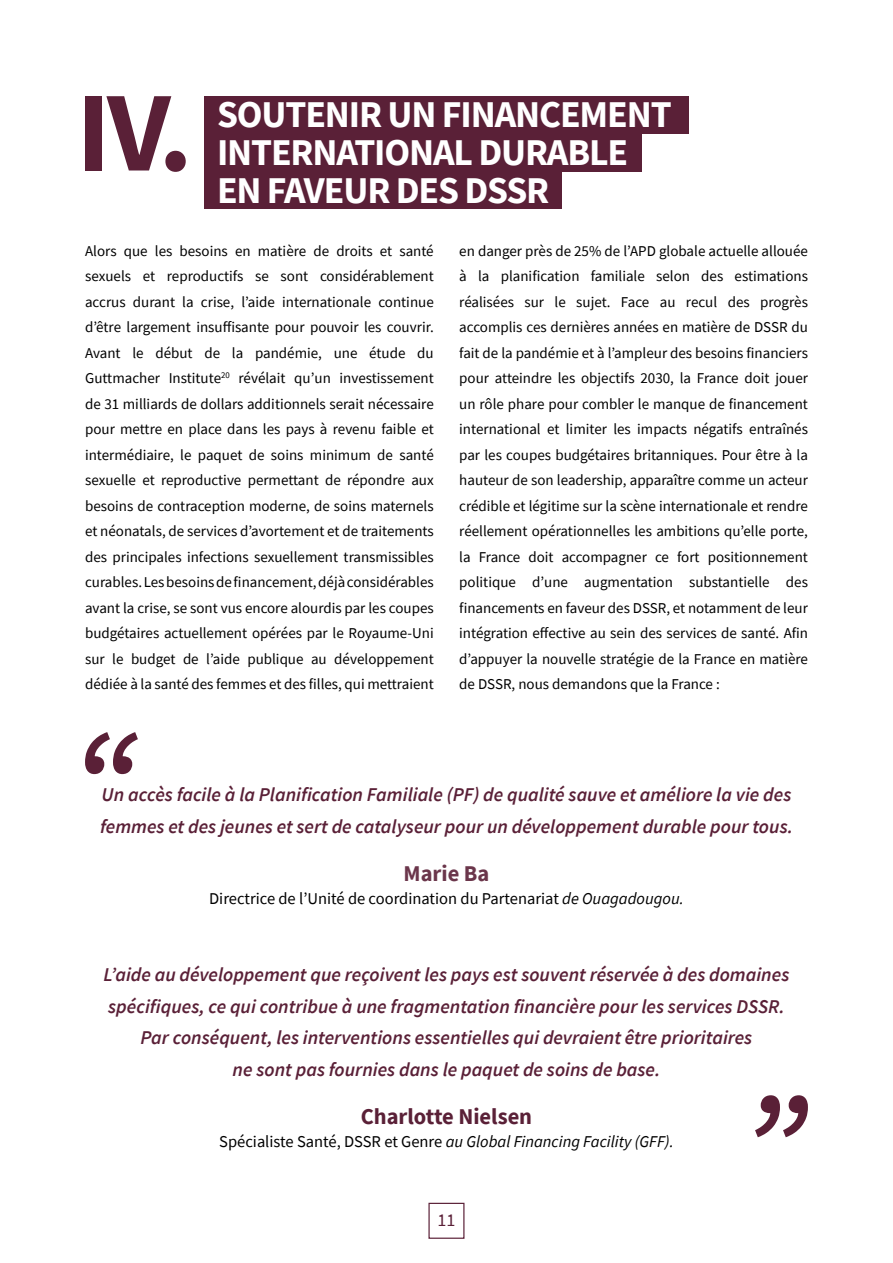
<style>
.page{position:relative;width:893px;height:1263px;background:#fff}
.page>*{position:absolute;margin:0;border:0;box-sizing:border-box;transform-origin:0 0}
.t1{font:700 114px "Source Sans Pro";color:#5a2037}
.t2{font:700 37.8px/37.8px "Source Sans Pro";letter-spacing:-.03em;color:#fff}
.t3{font:700 22.5px "Source Sans Pro";color:#5a2037}
.t4{font:700 22.5px "Source Sans Pro";color:#6b364b}
.t5{font:italic 600 19.5px/31.5px "Source Sans Pro";color:#5a2037;text-align:center}
.t6{font:18px "Source Sans Pro";color:#5a2037}
.t7{font:16.5px "Source Sans Pro";color:#000}
.t8{font:italic 16.5px "Source Sans Pro";color:#000}
.t9{font:15px/25.5px "Source Sans Pro";color:#000;text-align:justify}
.s1{font-style:italic}
.s2{font-style:normal}
</style>
<div class="page">
<div style="left:204px;top:172px;width:357px;height:37px;background:#5a2037"></div>
<div style="left:204px;top:134px;width:438px;height:38px;background:#5a2037"></div>
<div style="left:204px;top:96px;width:485px;height:38px;background:#5a2037"></div>
<svg style="left:755px;top:1095px;width:53px;height:42px"></svg>
<div style="left:428px;top:1203px;width:36px;height:36px;border:1px solid #5a2037"></div>
<svg style="left:85px;top:732px;width:53px;height:42px"></svg>
<p class="t1" style="left:76px;top:55px;width:118px">IV.</p>
<p class="t2" style="left:217px;top:95px;width:456px">SOUTENIR UN FINANCEMENT<br>INTERNATIONAL DURABLE<br>EN FAVEUR DES DSSR</p>
<p class="t9" style="left:85px;top:238px;width:350px">Alors que les besoins en matière de droits et santé sexuels et reproductifs se sont considérablement accrus durant la crise, l’aide internationale continue d’être largement insuffisante pour pouvoir les couvrir.<br>Avant le début de la pandémie, une étude du Guttmacher Institute<sup>20</sup> révélait qu’un investissement de 31 milliards de dollars additionnels serait nécessaire pour mettre en place dans les pays à revenu faible et intermédiaire, le paquet de soins minimum de santé sexuelle et reproductive permettant de répondre aux besoins de contraception moderne, de soins maternels et néonatals, de services d’avortement et de traitements des principales infections sexuellement transmissibles curables. Les besoins de financement, déjà considérables avant la crise, se sont vus encore alourdis par les coupes budgétaires actuellement opérées par le Royaume-Uni sur le budget de l’aide publique au développement dédiée à la santé des femmes et des filles, qui mettraient</p>
<p class="t9" style="left:459px;top:238px;width:350px">en danger près de 25% de l’APD globale actuelle allouée à la planification familiale selon des estimations réalisées sur le sujet. Face au recul des progrès accomplis ces dernières années en matière de DSSR du fait de la pandémie et à l’ampleur des besoins financiers pour atteindre les objectifs 2030, la France doit jouer un rôle phare pour combler le manque de financement international et limiter les impacts négatifs entraînés par les coupes budgétaires britanniques. Pour être à la hauteur de son leadership, apparaître comme un acteur crédible et légitime sur la scène internationale et rendre réellement opérationnelles les ambitions qu’elle porte, la France doit accompagner ce fort positionnement politique d’une augmentation substantielle des financements en faveur des DSSR, et notamment de leur intégration effective au sein des services de santé. Afin d’appuyer la nouvelle stratégie de la France en matière de DSSR, nous demandons que la France :</p>
<p class="t5" style="left:100px;top:779px;width:694px;text-align:left">Un accès facile à la Planification Familiale (PF) de qualité sauve et améliore la vie des femmes et des jeunes et sert de catalyseur pour un développement durable pour tous.</p>
<p class="t4" style="left:404px;top:859px;width:87px">Marie Ba</p>
<p class="t7" style="left:209px;top:888px;width:476px">Directrice de l’Unité de coordination du Partenariat <span class="s1">de Ouagadougou.</span></p>
<p class="t5" style="left:104px;top:958px;width:687px">L’aide au développement que reçoivent les pays est souvent réservée à des domaines spécifiques, ce qui contribue à une fragmentation financière pour les services DSSR.<br>Par conséquent, les interventions essentielles qui devraient être prioritaires<br>ne sont pas fournies dans le paquet de soins de base.</p>
<p class="t3" style="left:361px;top:1101px;width:173px">Charlotte Nielsen</p>
<p class="t8" style="left:219px;top:1130px;width:456px"><span class="s2">Spécialiste Santé, DSSR et Genre</span> au Global Financing Facility (GFF).</p>
<p class="t6" style="left:438px;top:1209px;width:19px">11</p>
</div>
